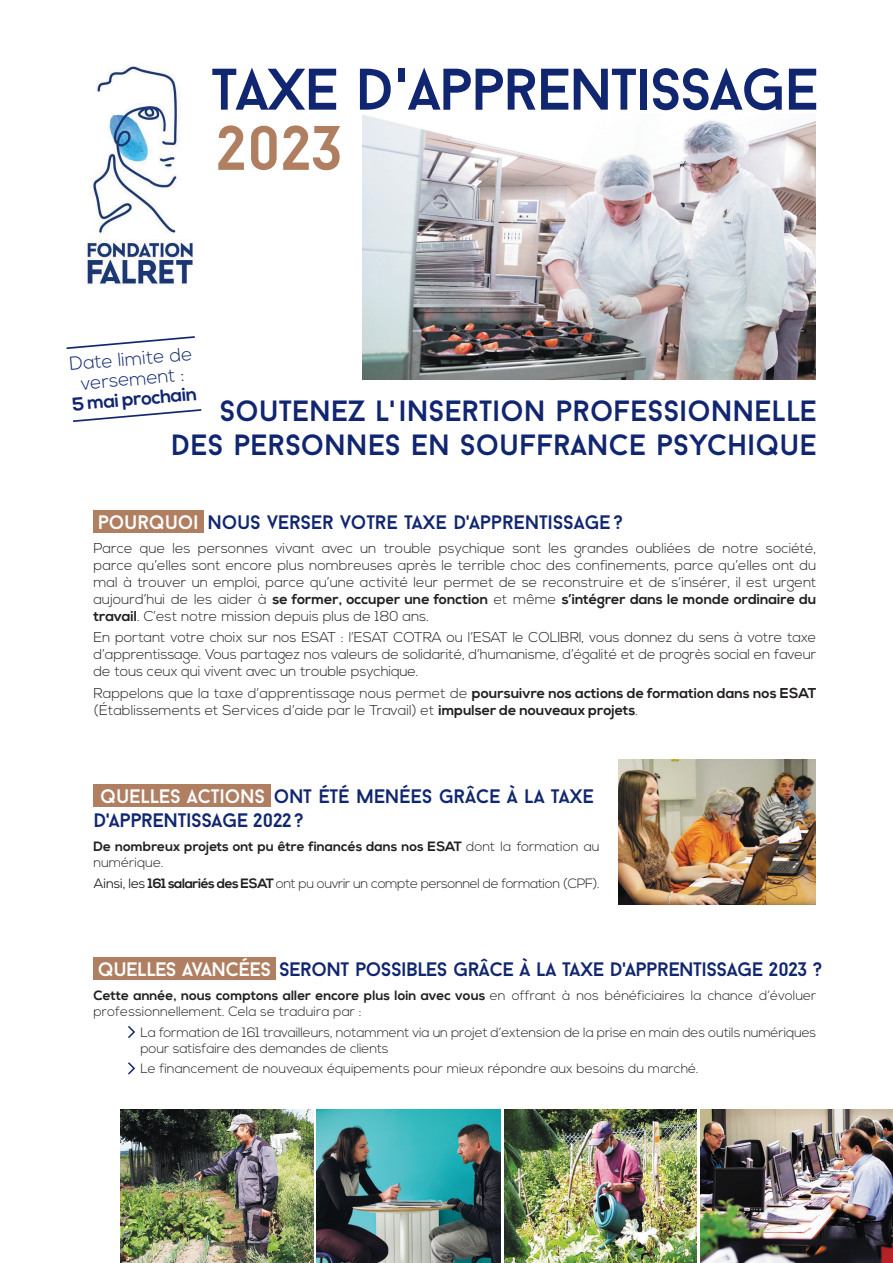
<style>
.page{position:relative;width:893px;height:1263px;background:#fff}
.page>*{position:absolute;margin:0;border:0;box-sizing:border-box;transform-origin:0 0}
.t1{font:62.7px "Baron Neue";color:#b07f62}
.t2{font:58.5px "Baron Neue";letter-spacing:-.03em;color:#112670}
.t3{font:29.25px/34.7px "Baron Neue";color:#112670;text-align:right}
.t4{font:19.5px/24px "Baron Neue";letter-spacing:-.02em;color:#112670}
.t5{font:300 18.9px/20.2px "Nexa";color:#112670;text-align:center}
.t6{font:700 18.9px "Nexa";color:#112670}
.t7{font:300 14.25px/17.1px "Nexa";color:#231f20;text-align:justify}
.t8{font:300 13.5px/16.2px "Nexa";letter-spacing:-.01em;color:#231f20}
.t9{font:700 13.5px/16.2px "Nexa";color:#231f20}
.t10{font:300 13.5px "Nexa";letter-spacing:-.03em;color:#231f20}
.s1{color:#fff}
.s2{font-weight:700}
.s3{font-weight:300}
.s4{font-weight:400}
</style>
<div class="page">
<div style="left:94px;top:510px;width:110px;height:23px;background:#b07f62"></div>
<div style="left:94px;top:784px;width:177px;height:23px;background:#b07f62"></div>
<div style="left:94px;top:957px;width:182px;height:23px;background:#b07f62"></div>
<svg style="left:73px;top:409px;width:129px;height:13px"></svg>
<svg style="left:66px;top:336px;width:129px;height:13px"></svg>
<img style="left:700px;top:1110px;width:193px;height:153px">
<img style="left:504px;top:1110px;width:193px;height:153px">
<img style="left:121px;top:1110px;width:192px;height:153px">
<img style="left:317px;top:1110px;width:184px;height:153px">
<svg style="left:128px;top:1026px;width:7px;height:12px"></svg>
<svg style="left:128px;top:1062px;width:7px;height:13px"></svg>
<img style="left:619px;top:759px;width:197px;height:145px">
<img style="left:363px;top:115px;width:453px;height:265px">
<img style="left:85px;top:65px;width:108px;height:220px">
<h2 class="t2" style="left:211px;top:53px;width:609px">TAXE D'APPRENTISSAGE</h2>
<h1 class="t1" style="left:216px;top:109px;width:127px">2023</h1>
<h3 class="t5" style="left:69px;top:355px;width:125px;rotate:-5deg">Date limite de versement :</h3>
<h3 class="t6" style="left:71px;top:393px;width:127px;rotate:-5deg">5 mai prochain</h3>
<h3 class="t3" style="left:171px;top:393px;width:647px">SOUTENEZ L'INSERTION PROFESSIONNELLE<br>DES PERSONNES EN SOUFFRANCE PSYCHIQUE</h3>
<h3 class="t4" style="left:98px;top:510px;width:527px"><span class="s1">POURQUOI</span> NOUS VERSER VOTRE TAXE D'APPRENTISSAGE ?</h3>
<p class="t7" style="left:94px;top:540px;width:724px">Parce que les personnes vivant avec un trouble psychique sont les grandes oubliées de notre société, parce qu’elles sont encore plus nombreuses après le terrible choc des confinements, parce qu’elles ont du mal à trouver un emploi, parce qu’une activité leur permet de se reconstruire et de s’insérer, il est urgent aujourd’hui de les aider à <span class="s2">se former, occuper une fonction</span> et même <span class="s2">s’intégrer dans le monde ordinaire du travail</span>. C’est notre mission depuis plus de 180 ans.</p>
<p class="t7" style="left:94px;top:629px;width:724px">En portant votre choix sur nos ESAT : l’ESAT COTRA ou l’ESAT le COLIBRI, vous donnez du sens à votre taxe d’apprentissage. Vous partagez nos valeurs de solidarité, d’humanisme, d’égalité et de progrès social en faveur de tous ceux qui vivent avec un trouble psychique.</p>
<p class="t7" style="left:94px;top:685px;width:724px">Rappelons que la taxe d’apprentissage nous permet de <span class="s2">poursuivre nos actions de formation dans nos ESAT </span>(Établissements et Services d’aide par le Travail) et <span class="s2">impulser de nouveaux projets</span>.</p>
<h3 class="t4" style="left:94px;top:783px;width:502px;text-indent:7px"><span class="s1">QUELLES ACTIONS</span> ONT ÉTÉ MENÉES GRÂCE À LA TAXE<br>D'APPRENTISSAGE 2022 ?</h3>
<p class="t9" style="left:94px;top:839px;width:507px">De nombreux projets ont pu être financés dans nos ESAT <span class="s3">dont la formation au numérique.</span></p>
<p class="t10" style="left:94px;top:876px;width:508px"><span class="s4">Ainsi, les</span> <span class="s2">161 salariés des ESAT</span> ont pu ouvrir un compte personnel de formation (CPF).</p>
<h3 class="t4" style="left:98px;top:956px;width:726px"><span class="s1">QUELLES AVANCÉES</span> SERONT POSSIBLES GRÂCE À LA TAXE D'APPRENTISSAGE 2023 ?</h3>
<p class="t8" style="left:94px;top:988px;width:724px"><span class="s2">Cette année, nous comptons aller encore plus loin avec vous</span> en offrant à nos bénéficiaires la chance d’évoluer professionnellement. Cela se traduira par :</p>
<p class="t8" style="left:140px;top:1025px;width:677px">La formation de 161 travailleurs, notamment via un projet d’extension de la prise en main des outils numériques pour satisfaire des demandes de clients</p>
<p class="t8" style="left:140px;top:1061px;width:560px">Le financement de nouveaux équipements pour mieux répondre aux besoins du marché.</p>
</div>
